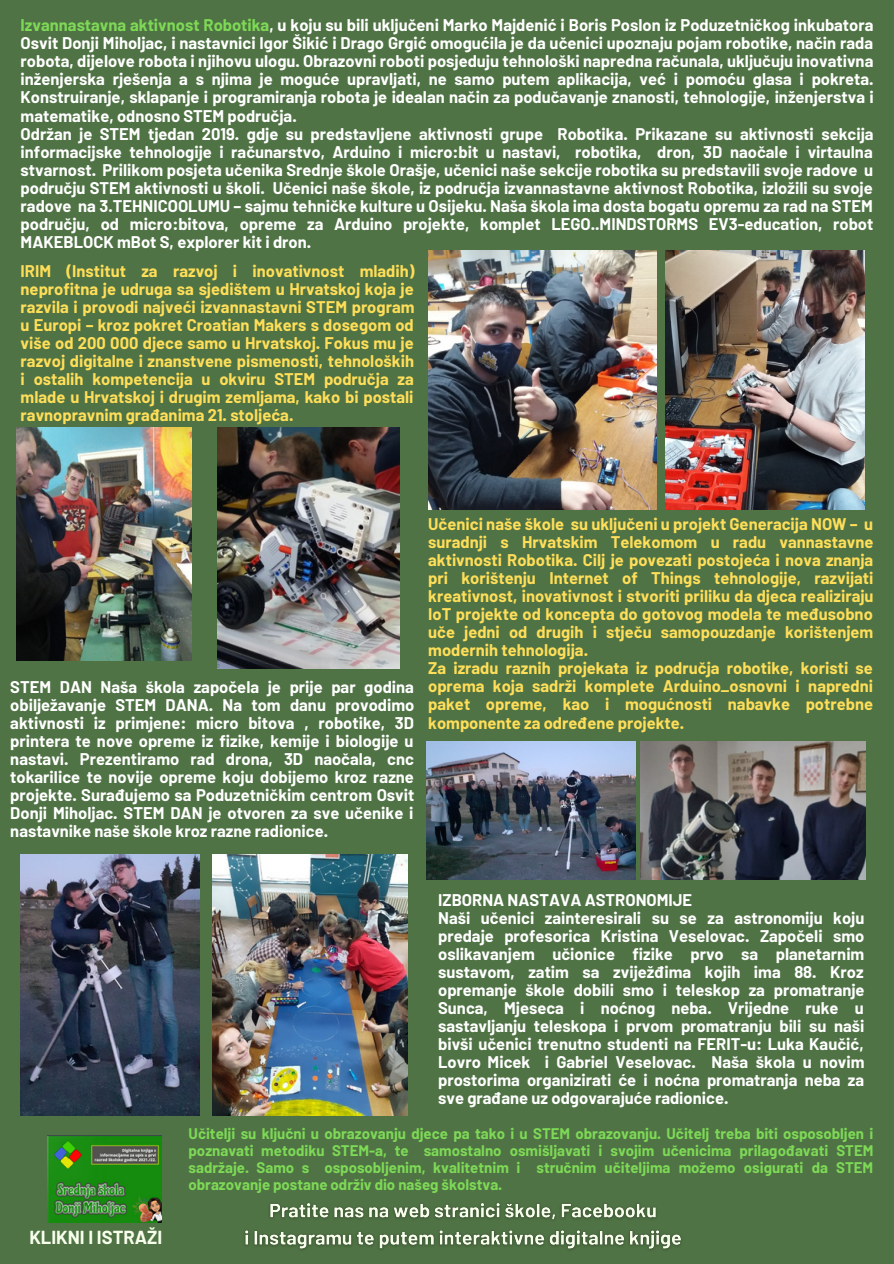
<style>
.page{position:relative;width:894px;height:1264px;background:#fff}
.page>*{position:absolute;margin:0;border:0;box-sizing:border-box;transform-origin:0 0}
.t1{font:700 18.45px "Barlow";color:#f9ffed}
.t2{font:700 16.5px/18px "Barlow";color:#fff;text-align:justify}
.t3{font:700 16.5px/18px "Barlow";color:#ffde59;text-align:justify}
.t4{font:700 15px/17px "Barlow";color:#7ed957;text-align:justify}
.s1{color:#7ed957}
</style>
<div class="page">
<div style="left:0;top:0;width:893px;height:1263px;background:#4f7344"></div>
<img style="left:244px;top:1203px;width:438px;height:47px">
<img style="left:47px;top:1135px;width:114px;height:87px">
<img style="left:665px;top:250px;width:199px;height:259px">
<img style="left:428px;top:250px;width:228px;height:259px">
<img style="left:217px;top:427px;width:182px;height:241px">
<img style="left:16px;top:427px;width:175px;height:233px">
<img style="left:426px;top:741px;width:209px;height:138px">
<img style="left:21px;top:855px;width:179px;height:260px">
<img style="left:640px;top:741px;width:224px;height:138px">
<img style="left:213px;top:855px;width:194px;height:260px">
<p class="t2" style="left:21px;top:16px;width:854px"><span class="s1">Izvannastavna aktivnost Robotika</span>, u koju su bili uključeni Marko Majdenić i Boris Poslon iz Poduzetničkog inkubatora Osvit Donji Miholjac, i nastavnici Igor Šikić i Drago Grgić omogućila je da učenici upoznaju pojam robotike, način rada robota, dijelove robota i njihovu ulogu. Obrazovni roboti posjeduju tehnološki napredna računala, uključuju inovativna inženjerska rješenja a s njima je moguće upravljati, ne samo putem aplikacija, već i pomoću glasa i pokreta.<br>Konstruiranje, sklapanje i programiranja robota je idealan način za podučavanje znanosti, tehnologije, inženjerstva i matematike, odnosno STEM područja.</p>
<p class="t2" style="left:21px;top:124px;width:854px">Održan je STEM tjedan 2019. gdje su predstavljene aktivnosti grupe Robotika. Prikazane su aktivnosti sekcija informacijske tehnologije i računarstvo, Arduino i micro:bit u nastavi, robotika, dron, 3D naočale i virtaulna stvarnost. Prilikom posjeta učenika Srednje škole Orašje, učenici naše sekcije robotika su predstavili svoje radove u području STEM aktivnosti u školi. Učenici naše škole, iz područja izvannastavne aktivnost Robotika, izložili su svoje radove na 3.TEHNICOOLUMU – sajmu tehničke kulture u Osijeku. Naša škola ima dosta bogatu opremu za rad na STEM području, od micro:bitova, opreme za Arduino projekte, komplet LEGO..MINDSTORMS EV3-education, robot MAKEBLOCK mBot S, explorer kit i dron.</p>
<p class="t3" style="left:21px;top:261px;width:395px">IRIM (Institut za razvoj i inovativnost mladih) neprofitna je udruga sa sjedištem u Hrvatskoj koja je razvila i provodi najveći izvannastavni STEM program u Europi – kroz pokret Croatian Makers s dosegom od više od 200 000 djece samo u Hrvatskoj. Fokus mu je razvoj digitalne i znanstvene pismenosti, tehnoloških i ostalih kompetencija u okviru STEM područja za mlade u Hrvatskoj i drugim zemljama, kako bi postali ravnopravnim građanima 21. stoljeća.</p>
<p class="t2" style="left:10px;top:677px;width:405px">STEM DAN Naša škola započela je prije par godina obilježavanje STEM DANA. Na tom danu provodimo aktivnosti iz primjene: micro bitova , robotike, 3D printera te nove opreme iz fizike, kemije i biologije u nastavi. Prezentiramo rad drona, 3D naočala, cnc tokarilice te novije opreme koju dobijemo kroz razne projekte. Surađujemo sa Poduzetničkim centrom Osvit Donji Miholjac. STEM DAN je otvoren za sve učenike i nastavnike naše škole kroz razne radionice.</p>
<p class="t3" style="left:428px;top:514px;width:446px">Učenici naše škole su uključeni u projekt Generacija NOW – u suradnji s Hrvatskim Telekomom u radu vannastavne aktivnosti Robotika. Cilj je povezati postojeća i nova znanja pri korištenju Internet of Things tehnologije, razvijati kreativnost, inovativnost i stvoriti priliku da djeca realiziraju IoT projekte od koncepta do gotovog modela te međusobno uče jedni od drugih i stječu samopouzdanje korištenjem modernih tehnologija.</p>
<p class="t3" style="left:428px;top:658px;width:446px">Za izradu raznih projekata iz područja robotike, koristi se oprema koja sadrži komplete Arduino_osnovni i napredni paket opreme, kao i mogućnosti nabavke potrebne komponente za određene projekte.</p>
<p class="t2" style="left:438px;top:890px;width:255px">IZBORNA NASTAVA ASTRONOMIJE</p>
<p class="t2" style="left:438px;top:908px;width:428px">Naši učenici zainteresirali su se za astronomiju koju predaje profesorica Kristina Veselovac. Započeli smo oslikavanjem učionice fizike prvo sa planetarnim sustavom, zatim sa zviježđima kojih ima 88. Kroz opremanje škole dobili smo i teleskop za promatranje Sunca, Mjeseca i noćnog neba. Vrijedne ruke u sastavljanju teleskopa i prvom promatranju bili su naši bivši učenici trenutno studenti na FERIT-u: Luka Kaučić, Lovro Micek i Gabriel Veselovac. Naša škola u novim prostorima organizirati će i noćna promatranja neba za sve građane uz odgovarajuće radionice.</p>
<p class="t1" style="left:29px;top:1225px;width:134px">KLIKNI I ISTRAŽI</p>
<p class="t4" style="left:188px;top:1124px;width:686px">Učitelji su ključni u obrazovanju djece pa tako i u STEM obrazovanju. Učitelj treba biti osposobljen i poznavati metodiku STEM-a, te samostalno osmišljavati i svojim učenicima prilagođavati STEM sadržaje. Samo s osposobljenim, kvalitetnim i stručnim učiteljima možemo osigurati da STEM obrazovanje postane održiv dio našeg školstva.</p>
</div>
